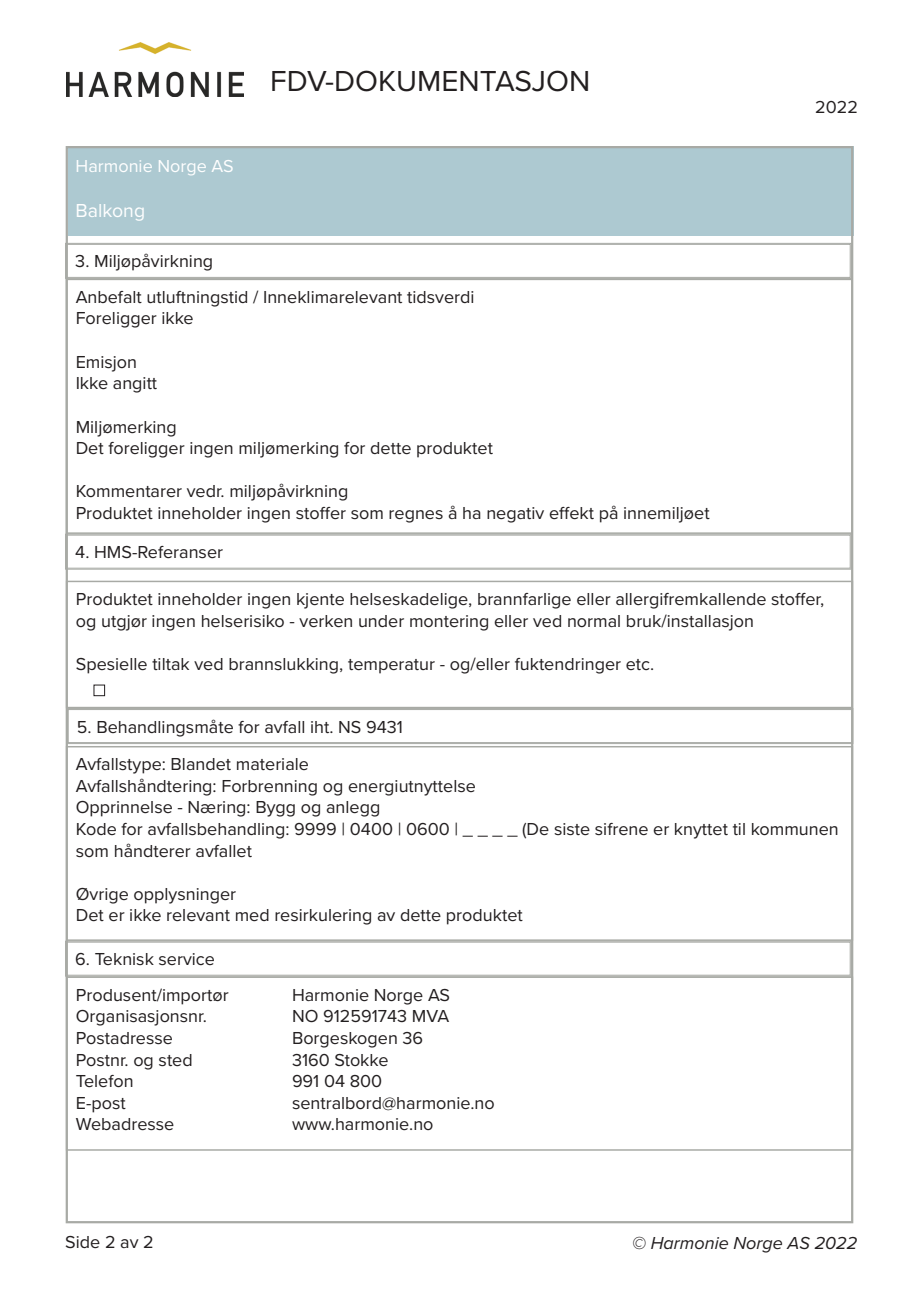
<style>
.page{position:relative;width:919px;height:1289px;background:#fff}
.page>*{position:absolute;margin:0;border:0;box-sizing:border-box;transform-origin:0 0}
.t1{font:30px "Proxima Nova";color:#231f20}
.t2{font:19.5px "Proxima Nova";color:#fff}
.t3{font:18px/21.6px "Proxima Nova";color:#231f20}
.t4{font:italic 18px "Proxima Nova";color:#231f20}
.t5{font:18px "Proxima Nova";color:#fff}
</style>
<div class="page">
<img style="left:67px;top:43px;width:176px;height:53px">
<div style="left:68px;top:146px;width:785px;height:89px;background:#adc9d1"></div>
<svg style="left:65px;top:243px;width:785px;height:36px"></svg>
<div style="left:66px;top:244px;width:784px;height:34px;border:1px solid #a8aaa5"></div>
<div style="left:66px;top:279px;width:786px;height:255px;border:2px solid #a8aaa5"></div>
<svg style="left:65px;top:533px;width:786px;height:36px"></svg>
<div style="left:66px;top:535px;width:784px;height:33px;border:1px solid #a8aaa5"></div>
<div style="left:66px;top:580px;width:787px;height:128px;border:2px solid #a8aaa5"></div>
<div style="left:94px;top:684px;width:11px;height:12px;border:1px solid #231f20"></div>
<svg style="left:67px;top:708px;width:786px;height:36px"></svg>
<div style="left:68px;top:709px;width:784px;height:33px;border:1px solid #a8aaa5"></div>
<div style="left:66px;top:746px;width:787px;height:194px;border:2px solid #a8aaa5"></div>
<svg style="left:65px;top:940px;width:786px;height:36px"></svg>
<div style="left:66px;top:941px;width:784px;height:34px;border:1px solid #a8aaa5"></div>
<div style="left:66px;top:976px;width:787px;height:174px;border:2px solid #a8aaa5"></div>
<p class="t1" style="left:270px;top:58px;width:322px">FDV-DOKUMENTASJON</p>
<p class="t5" style="left:76px;top:152px;width:160px">Harmonie Norge AS</p>
<p class="t2" style="left:76px;top:196px;width:71px">Balkong</p>
<p class="t3" style="left:75px;top:250px;width:139px">3. Miljøpåvirkning</p>
<p class="t3" style="left:76px;top:285px;width:400px">Anbefalt utluftningstid / Inneklimarelevant tidsverdi</p>
<p class="t3" style="left:76px;top:307px;width:120px">Foreligger ikke</p>
<p class="t3" style="left:76px;top:350px;width:63px">Emisjon</p>
<p class="t3" style="left:76px;top:372px;width:83px">Ikke angitt</p>
<p class="t3" style="left:76px;top:415px;width:103px">Miljømerking</p>
<p class="t3" style="left:76px;top:436px;width:419px">Det foreligger ingen miljømerking for dette produktet</p>
<p class="t3" style="left:76px;top:480px;width:274px">Kommentarer vedr. miljøpåvirkning</p>
<p class="t3" style="left:76px;top:501px;width:635px">Produktet inneholder ingen stoffer som regnes å ha negativ effekt på innemiljøet</p>
<p class="t3" style="left:815px;top:95px;width:44px">2022</p>
<p class="t3" style="left:75px;top:540px;width:149px">4. HMS-Referanser</p>
<p class="t3" style="left:76px;top:587px;width:749px">Produktet inneholder ingen kjente helseskadelige, brannfarlige eller allergifremkallende stoffer, og utgjør ingen helserisiko - verken under montering eller ved normal bruk/installasjon</p>
<p class="t3" style="left:76px;top:652px;width:579px">Spesielle tiltak ved brannslukking, temperatur - og/eller fuktendringer etc.</p>
<p class="t3" style="left:77px;top:715px;width:327px">5. Behandlingsmåte for avfall iht. NS 9431</p>
<p class="t3" style="left:76px;top:752px;width:235px">Avfallstype: Blandet materiale</p>
<p class="t3" style="left:76px;top:774px;width:401px">Avfallshåndtering: Forbrenning og energiutnyttelse</p>
<p class="t3" style="left:76px;top:795px;width:306px">Opprinnelse - Næring: Bygg og anlegg</p>
<p class="t3" style="left:76px;top:817px;width:764px">Kode for avfallsbehandling: 9999 | 0400 | 0600 | _ _ _ _ (De siste sifrene er knyttet til kommunen som håndterer avfallet</p>
<p class="t3" style="left:76px;top:882px;width:162px">Øvrige opplysninger</p>
<p class="t3" style="left:76px;top:903px;width:448px">Det er ikke relevant med resirkulering av dette produktet</p>
<p class="t3" style="left:75px;top:947px;width:141px">6. Teknisk service</p>
<p class="t3" style="left:76px;top:983px;width:154px">Produsent/importør</p>
<p class="t3" style="left:292px;top:983px;width:160px">Harmonie Norge AS</p>
<p class="t3" style="left:76px;top:1004px;width:132px">Organisasjonsnr.</p>
<p class="t3" style="left:292px;top:1004px;width:159px">NO 912591743 MVA</p>
<p class="t3" style="left:76px;top:1026px;width:99px">Postadresse</p>
<p class="t3" style="left:292px;top:1026px;width:133px">Borgeskogen 36</p>
<p class="t3" style="left:76px;top:1047px;width:118px">Postnr. og sted</p>
<p class="t3" style="left:292px;top:1047px;width:98px">3160 Stokke</p>
<p class="t3" style="left:76px;top:1069px;width:59px">Telefon</p>
<p class="t3" style="left:292px;top:1069px;width:92px">991 04 800</p>
<p class="t3" style="left:76px;top:1091px;width:51px">E-post</p>
<p class="t3" style="left:292px;top:1091px;width:204px">sentralbord@harmonie.no</p>
<p class="t3" style="left:76px;top:1112px;width:100px">Webadresse</p>
<p class="t3" style="left:292px;top:1112px;width:143px">www.harmonie.no</p>
<p class="t3" style="left:65px;top:1230px;width:90px">Side 2 av 2</p>
<p class="t4" style="left:632px;top:1229px;width:227px">© Harmonie Norge AS 2022</p>
</div>
